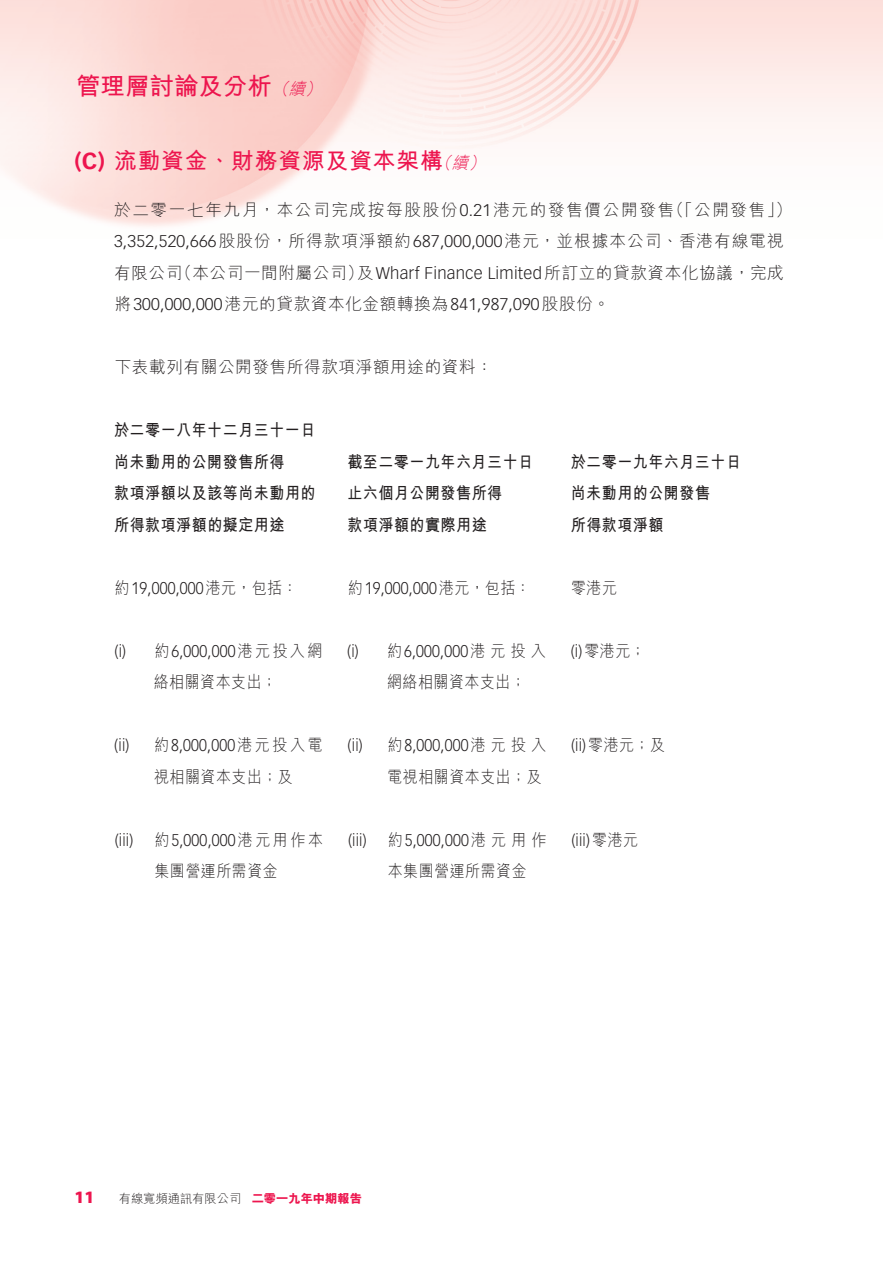
<style>
.page{position:relative;width:883px;height:1265px;background:#fff}
.page>*{position:absolute;margin:0;border:0;box-sizing:border-box;transform-origin:0 0}
.t1{font:700 24.5px "M Hei HK";color:#ed154e}
.t2{font:700 22.75px "M Hei HK";letter-spacing:.04em;color:#ed154e}
.t3{font:900 17.5px "Myriad Pro";color:#ed154e}
.t4{font:300 16.62px "Vectora LT Std";letter-spacing:.015em;color:#231f20;scale:.9 1}
.t5{font:700 16.62px/31.5px "M Hei HK";letter-spacing:.04em;color:#231f20;scale:.9 1}
.t6{font:300 16.62px/31.5px "M Hei HK";letter-spacing:.1em;color:#231f20}
.t7{font:300 16.62px "Vectora LT Std";letter-spacing:.015em;color:#231f20}
.t8{font:300 16.62px "M Hei HK";letter-spacing:.035em;color:#231f20;scale:.9 1}
.t9{font:300 16.62px "M Hei HK";letter-spacing:.035em;color:#231f20}
.t10{font:italic 300 16.62px "M Hei HK";color:#ed154e}
.t11{font:300 12.25px "M Hei HK";color:#231f20}
.t12{font:800 12.25px "M Hei HK";color:#ed154e}
.s1{font-family:"Vectora LT Std"}
.s2{font-family:"M Hei HK"}
</style>
<div class="page">
<img style="left:0;top:0;width:883px;height:227px">
<h1 class="t1" style="left:76px;top:69px;width:198px">管理層討論及分析</h1>
<p class="t10" style="left:289px;top:81px;width:22px">續</p>
<p class="t10" style="left:272px;top:81px;width:22px">（</p>
<p class="t10" style="left:305px;top:81px;width:22px">(</p>
<h2 class="t2" style="left:74px;top:144px;width:370px"><span class="s1">C( )</span> 流動資金、財務資源及資本架構</h2>
<p class="t10" style="left:452px;top:155px;width:22px">續</p>
<p class="t10" style="left:435px;top:155px;width:22px">（</p>
<p class="t10" style="left:469px;top:155px;width:22px">(</p>
<p class="t9" style="left:668px;top:201px;width:126px">（「公開發售 (「</p>
<p class="t6" style="left:114px;top:193px;width:671px">於二零一七年九月，本公司完成按每股股份<span class="s1">0.21</span>港元的發售價公開發售<br><span class="s1">3,352,520,666</span>股股份，所得款項淨額約<span class="s1">687,000,000</span>港元，並根據本公司、香港有線電視</p>
<p class="t7" style="left:357px;top:263px;width:429px"><span class="s2">及</span>Wharf Finance Limited<span class="s2">所訂立的貸款資本化協議，完成</span></p>
<p class="t9" style="left:176px;top:264px;width:190px">（本公司一間附屬公司）</p>
<p class="t9" style="left:114px;top:264px;width:70px">有限公司</p>
<p class="t7" style="left:114px;top:295px;width:497px"><span class="s2">將</span>300,000,000<span class="s2">港元的貸款資本化金額轉換為</span>841,987,090<span class="s2">股股份。</span></p>
<p class="t9" style="left:115px;top:358px;width:379px">下表載列有關公開發售所得款項淨額用途的資料：</p>
<p class="t5" style="left:114px;top:413px;width:225px">於二零一八年十二月三十一日尚未動用的公開發售所得<br>款項淨額以及該等尚未動用的所得款項淨額的擬定用途</p>
<p class="t5" style="left:347px;top:444px;width:208px">截至二零一九年六月三十日止六個月公開發售所得<br>款項淨額的實際用途</p>
<p class="t5" style="left:571px;top:444px;width:191px">於二零一九年六月三十日尚未動用的公開發售<br>所得款項淨額</p>
<p class="t4" style="left:114px;top:578px;width:205px"><span class="s2">約</span>19,000,000<span class="s2">港元，包括：</span></p>
<p class="t4" style="left:348px;top:578px;width:205px"><span class="s2">約</span> 19,000,000<span class="s2">港元，包括：</span></p>
<p class="t8" style="left:571px;top:579px;width:53px">零港元</p>
<p class="t4" style="left:115px;top:641px;width:14px">)i(</p>
<p class="t4" style="left:154px;top:641px;width:188px"><span class="s2">約</span>6,000,000<span class="s2">港元投入網</span></p>
<p class="t4" style="left:347px;top:641px;width:14px">)i(</p>
<p class="t4" style="left:387px;top:641px;width:178px"><span class="s2">約</span>6,000,000<span class="s2">港元投入</span></p>
<p class="t8" style="left:571px;top:642px;width:85px"><span class="s1">)i(</span> 零港元;</p>
<p class="t8" style="left:154px;top:673px;width:138px">絡相關資本支出;</p>
<p class="t8" style="left:387px;top:673px;width:156px">網絡相關資本支出;</p>
<p class="t4" style="left:114px;top:735px;width:18px">)i i(</p>
<p class="t4" style="left:154px;top:735px;width:189px"><span class="s2">約</span>8,000,000<span class="s2">港元投入電</span></p>
<p class="t4" style="left:348px;top:735px;width:18px">)i i(</p>
<p class="t4" style="left:387px;top:735px;width:178px"><span class="s2">約</span>8,000,000<span class="s2">港元投入</span></p>
<p class="t8" style="left:571px;top:736px;width:106px"><span class="s1">)i i(</span> 零港元；及</p>
<p class="t8" style="left:154px;top:768px;width:155px">視相關資本支出；及</p>
<p class="t8" style="left:387px;top:768px;width:172px">電視相關資本支出；及</p>
<p class="t4" style="left:115px;top:830px;width:22px">(iii)</p>
<p class="t4" style="left:154px;top:830px;width:189px"><span class="s2">約</span>5,000,000<span class="s2">港元用作本</span></p>
<p class="t4" style="left:348px;top:830px;width:22px">(iii)</p>
<p class="t4" style="left:388px;top:830px;width:178px"><span class="s2">約</span>5,000,000<span class="s2">港元用作</span></p>
<p class="t4" style="left:571px;top:830px;width:76px">(iii)<span class="s2">零港元</span></p>
<p class="t8" style="left:154px;top:862px;width:139px">集團營運所需資金</p>
<p class="t8" style="left:388px;top:862px;width:156px">本集團營運所需資金</p>
<p class="t3" style="left:74px;top:1186px;width:22px">11</p>
<p class="t11" style="left:119px;top:1192px;width:124px">有線寬頻通訊有限公司</p>
<p class="t12" style="left:252px;top:1192px;width:112px">二零一九年中期報告</p>
</div>
